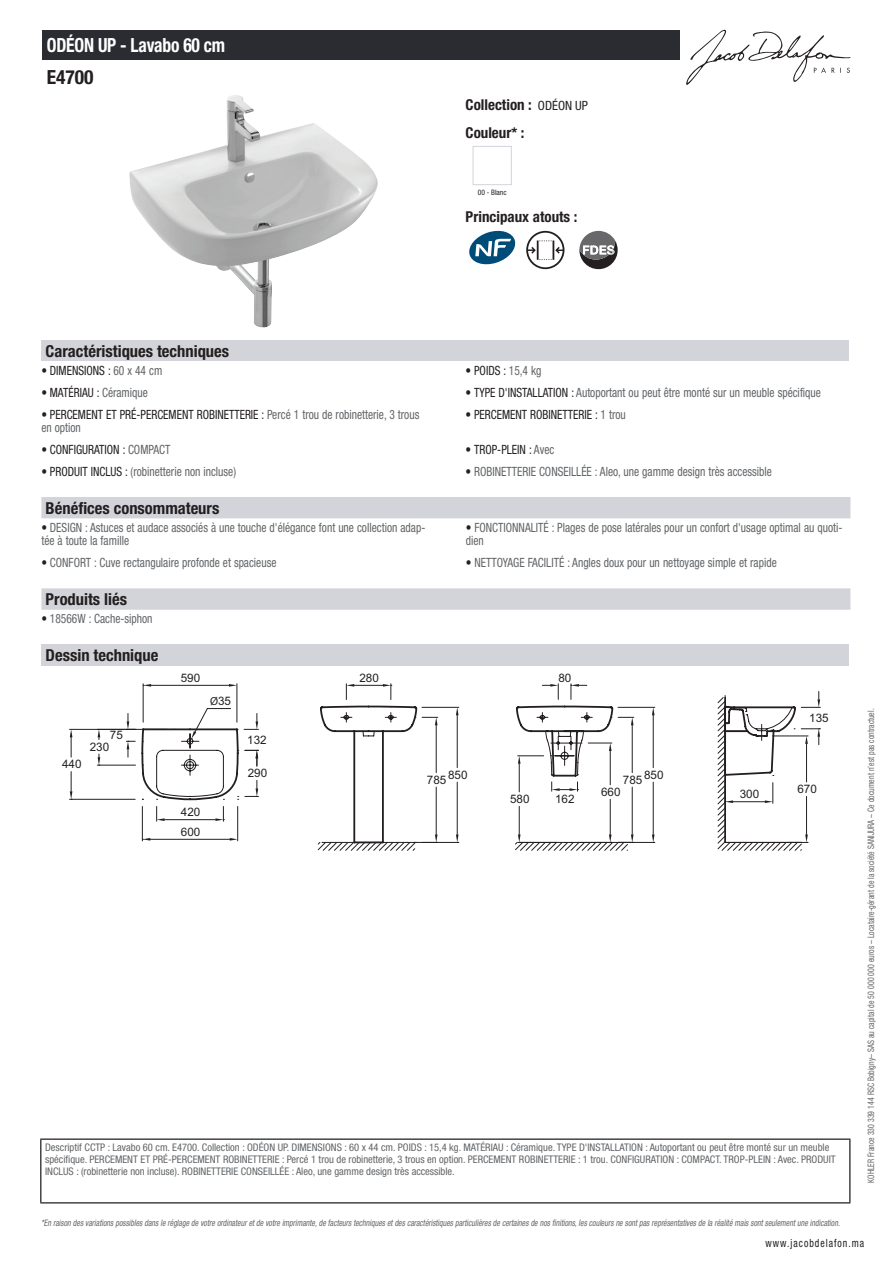
<style>
.page{position:relative;width:893px;height:1263px;background:#fff}
.page>*{position:absolute;margin:0;border:0;box-sizing:border-box;transform-origin:0 0}
.t1{font:700 condensed 19.5px "Helvetica Neue LT Std";letter-spacing:-.01em;color:#fff;scale:.9 1}
.t2{font:700 condensed 19.5px "Helvetica Neue LT Std";color:#231f20}
.t3{font:700 condensed 16.5px "Helvetica Neue LT Std";color:#231f20}
.t4{font:700 condensed 15px/27.8px "Helvetica Neue LT Std";color:#231f20}
.t5{font:condensed 12.75px/13.5px "Helvetica Neue LT Std";color:#626568;scale:.9 1}
.t6{font:condensed 12.75px "Helvetica Neue LT Std";color:#231f20;scale:.9 1}
.t7{font:11.7px "Arial";color:#231f20}
.t8{font:condensed 11.25px "Helvetica Neue LT Std";letter-spacing:.1em;color:#231f20;scale:.87 1}
.t9{font:condensed 10.5px/12px "Helvetica Neue LT Std";color:#626568}
.t10{font:italic condensed 9px "Helvetica Neue LT Std";color:#626568;scale:.87 1}
.t11{font:condensed 9px "Helvetica Neue LT Std";color:#626568;scale:.87 1}
.t12{font:condensed 7.5px "Helvetica Neue LT Std";color:#231f20}
.s1{font-weight:400;font-size:12.75px}
.s2{color:#626568}
.s3{color:#231f20}
.s4{font-family:"Myriad Pro"}
</style>
<div class="page">
<svg style="left:686px;top:30px;width:164px;height:55px"></svg>
<img style="left:129px;top:95px;width:249px;height:232px">
<div style="left:473px;top:146px;width:39px;height:39px;border:1px solid #d3d4da"></div>
<svg style="left:469px;top:231px;width:46px;height:33px"></svg>
<svg style="left:526px;top:231px;width:38px;height:38px"></svg>
<svg style="left:579px;top:231px;width:39px;height:38px"></svg>
<div style="left:41px;top:340px;width:808px;height:21px;background:#d3d4da"></div>
<div style="left:41px;top:497px;width:809px;height:21px;background:#d3d4da"></div>
<svg style="left:41px;top:588px;width:809px;height:22px;background:#d4d5db"></svg>
<div style="left:41px;top:644px;width:808px;height:22px;background:#d3d4da"></div>
<svg style="left:141px;top:704px;width:177px;height:140px"></svg>
<hr style="left:70px;top:729px;width:65px;height:1px;background:#231f20">
<hr style="left:70px;top:799px;width:65px;height:1px;background:#231f20">
<svg style="left:70px;top:729px;width:2px;height:28px"></svg>
<svg style="left:70px;top:771px;width:2px;height:29px"></svg>
<hr style="left:237px;top:684px;width:1px;height:38px;background:#231f20">
<hr style="left:143px;top:684px;width:1px;height:38px;background:#231f20">
<hr style="left:151px;top:685px;width:78px;height:1px;background:#231f20">
<svg style="left:229px;top:684px;width:8px;height:3px"></svg>
<svg style="left:143px;top:684px;width:8px;height:3px"></svg>
<hr style="left:237px;top:806px;width:1px;height:35px;background:#231f20">
<hr style="left:142px;top:806px;width:1px;height:35px;background:#231f20">
<hr style="left:150px;top:839px;width:80px;height:1px;background:#231f20">
<svg style="left:230px;top:838px;width:8px;height:3px"></svg>
<svg style="left:142px;top:838px;width:8px;height:3px"></svg>
<hr style="left:165px;top:819px;width:50px;height:1px;background:#231f20">
<svg style="left:156px;top:806px;width:9px;height:15px"></svg>
<svg style="left:215px;top:806px;width:9px;height:15px"></svg>
<svg style="left:244px;top:713px;width:14px;height:17px"></svg>
<svg style="left:245px;top:750px;width:13px;height:16px"></svg>
<svg style="left:245px;top:780px;width:13px;height:17px"></svg>
<svg style="left:126px;top:713px;width:10px;height:16px"></svg>
<svg style="left:126px;top:741px;width:9px;height:16px"></svg>
<svg style="left:189px;top:707px;width:42px;height:37px"></svg>
<svg style="left:346px;top:684px;width:46px;height:13px"></svg>
<hr style="left:97px;top:729px;width:70px;height:1px;background:#231f20">
<hr style="left:97px;top:765px;width:38px;height:1px;background:#231f20">
<svg style="left:98px;top:730px;width:2px;height:9px"></svg>
<svg style="left:98px;top:754px;width:2px;height:12px"></svg>
<hr style="left:806px;top:744px;width:1px;height:38px;background:#231f20">
<hr style="left:806px;top:796px;width:1px;height:38px;background:#231f20">
<svg style="left:802px;top:834px;width:6px;height:9px"></svg>
<svg style="left:802px;top:691px;width:18px;height:17px"></svg>
<svg style="left:802px;top:728px;width:18px;height:17px"></svg>
<svg style="left:542px;top:684px;width:17px;height:13px"></svg>
<svg style="left:571px;top:684px;width:16px;height:13px"></svg>
<svg style="left:318px;top:697px;width:484px;height:153px"></svg>
<div style="left:43px;top:30px;width:637px;height:30px;background:#2a2c32"></div>
<hr style="left:40px;top:1138px;width:810px;height:2px;background:#040503">
<hr style="left:40px;top:1140px;width:1px;height:62px;background:#040503">
<hr style="left:849px;top:1140px;width:1px;height:62px;background:#040503">
<hr style="left:40px;top:1202px;width:810px;height:1px;background:#040503">
<h1 class="t1" style="left:47px;top:33px;width:200px">ODÉON UP - Lavabo 60 cm</h1>
<h1 class="t2" style="left:47px;top:65px;width:48px">E4700</h1>
<p class="t4" style="left:466px;top:90px;width:124px">Collection : <span class="s1">ODÉON UP<br></span>Couleur* :</p>
<p class="t12" style="left:478px;top:188px;width:30px">00 - Blanc</p>
<p class="t4" style="left:466px;top:203px;width:113px">Principaux atouts :</p>
<p class="t3" style="left:46px;top:341px;width:185px">Caractéristiques techniques</p>
<p class="t6" style="left:41px;top:363px;width:136px">• DIMENSIONS : <span class="s2">60 x 44 cm</span></p>
<p class="t6" style="left:466px;top:363px;width:86px">• POIDS : <span class="s2">15,4 kg</span></p>
<p class="t6" style="left:41px;top:385px;width:120px">• MATÉRIAU : <span class="s2">Céramique</span></p>
<p class="t5" style="left:466px;top:385px;width:396px"><span class="s3">• TYPE D'INSTALLATION :</span> Autoportant ou peut être monté sur un meuble spécifique</p>
<p class="t5" style="left:41px;top:407px;width:421px"><span class="s3">• PERCEMENT ET PRÉ-PERCEMENT ROBINETTERIE :</span> Percé 1 trou de robinetterie, 3 trous en option</p>
<p class="t6" style="left:466px;top:407px;width:180px">• PERCEMENT ROBINETTERIE : <span class="s2">1 trou</span></p>
<p class="t6" style="left:41px;top:442px;width:145px">• CONFIGURATION : <span class="s2">COMPACT</span></p>
<p class="t6" style="left:466px;top:442px;width:100px">• TROP-PLEIN : <span class="s2">Avec</span></p>
<p class="t5" style="left:41px;top:464px;width:218px"><span class="s3">• PRODUIT INCLUS :</span> (robinetterie non incluse)</p>
<p class="t5" style="left:466px;top:464px;width:342px"><span class="s3">•</span> ROBINETTERIE CONSEILLÉE : Aleo, une gamme design très accessible</p>
<p class="t3" style="left:46px;top:498px;width:175px">Bénéfices consommateurs</p>
<p class="t5" style="left:41px;top:520px;width:428px"><span class="s3">•</span> DESIGN : Astuces et audace associés à une touche d'élégance font une collection adap&shy;tée à toute la famille</p>
<p class="t5" style="left:466px;top:520px;width:420px"><span class="s3">•</span> FONCTIONNALITÉ : Plages de pose latérales pour un confort d'usage optimal au quoti&shy;dien</p>
<p class="t5" style="left:41px;top:556px;width:263px"><span class="s3">•</span> CONFORT : Cuve rectangulaire profonde et spacieuse</p>
<p class="t5" style="left:466px;top:556px;width:347px"><span class="s3">•</span> NETTOYAGE FACILITÉ : Angles doux pour un nettoyage simple et rapide</p>
<p class="t3" style="left:46px;top:589px;width:83px">Produits liés</p>
<p class="t5" style="left:41px;top:612px;width:125px"><span class="s3">•</span> 18566W : Cache-siphon</p>
<p class="t3" style="left:46px;top:645px;width:114px">Dessin technique</p>
<p class="t7" style="left:62px;top:756px;width:21px">440</p>
<p class="t7" style="left:110px;top:727px;width:14px">75</p>
<p class="t7" style="left:90px;top:739px;width:21px">230</p>
<p class="t7" style="left:181px;top:670px;width:21px">590</p>
<p class="t7" style="left:210px;top:693px;width:23px"><span class="s4">Ø</span>35</p>
<p class="t7" style="left:181px;top:804px;width:21px">420</p>
<p class="t7" style="left:181px;top:824px;width:21px">600</p>
<p class="t7" style="left:247px;top:732px;width:21px">132</p>
<p class="t7" style="left:248px;top:765px;width:21px">290</p>
<p class="t7" style="left:359px;top:670px;width:21px">280</p>
<p class="t7" style="left:558px;top:670px;width:14px">80</p>
<p class="t7" style="left:448px;top:767px;width:21px">850</p>
<p class="t7" style="left:644px;top:767px;width:21px">850</p>
<p class="t7" style="left:427px;top:772px;width:21px">785</p>
<p class="t7" style="left:623px;top:772px;width:21px">785</p>
<p class="t7" style="left:510px;top:791px;width:21px">580</p>
<p class="t7" style="left:555px;top:791px;width:21px">162</p>
<p class="t7" style="left:601px;top:784px;width:21px">660</p>
<p class="t7" style="left:740px;top:787px;width:21px">300</p>
<p class="t7" style="left:809px;top:710px;width:21px">135</p>
<p class="t7" style="left:797px;top:781px;width:21px">670</p>
<p class="t9" style="left:45px;top:1141px;width:792px">Descriptif CCTP : Lavabo 60 cm. E4700. Collection : ODÉON UP. DIMENSIONS : 60 x 44 cm. POIDS : 15,4 kg. MATÉRIAU : Céramique. TYPE D'INSTALLATION : Autoportant ou peut être monté sur un meuble spécifique. PERCEMENT ET PRÉ-PERCEMENT ROBINETTERIE : Percé 1 trou de robinetterie, 3 trous en option. PERCEMENT ROBINETTERIE : 1 trou. CONFIGURATION : COMPACT. TROP-PLEIN : Avec. PRODUIT<br>INCLUS : (robinetterie non incluse). ROBINETTERIE CONSEILLÉE : Aleo, une gamme design très accessible.</p>
<p class="t11" style="left:866px;top:1183px;width:547px;rotate:-90deg">KOHLER France 330 339 144 RSC Bobigny– SAS au capital de 50 000 000 euros – Locataire-gérant de la société SANIJURA – Ce document n’est pas contractuel.</p>
<p class="t10" style="left:41px;top:1217px;width:922px">*En raison desvariationspossiblesdansle réglage de votre ordinateuretde votre imprimante,de facteurstechniquesetdescaractéristiquesparticulièresde certainesde nosfinitions,lescouleursne sontpasreprésentativesde la réalité maissontseulementune indication.</p>
<p class="t8" style="left:766px;top:1237px;width:115px">www.jacobdelafon.ma</p>
</div>
